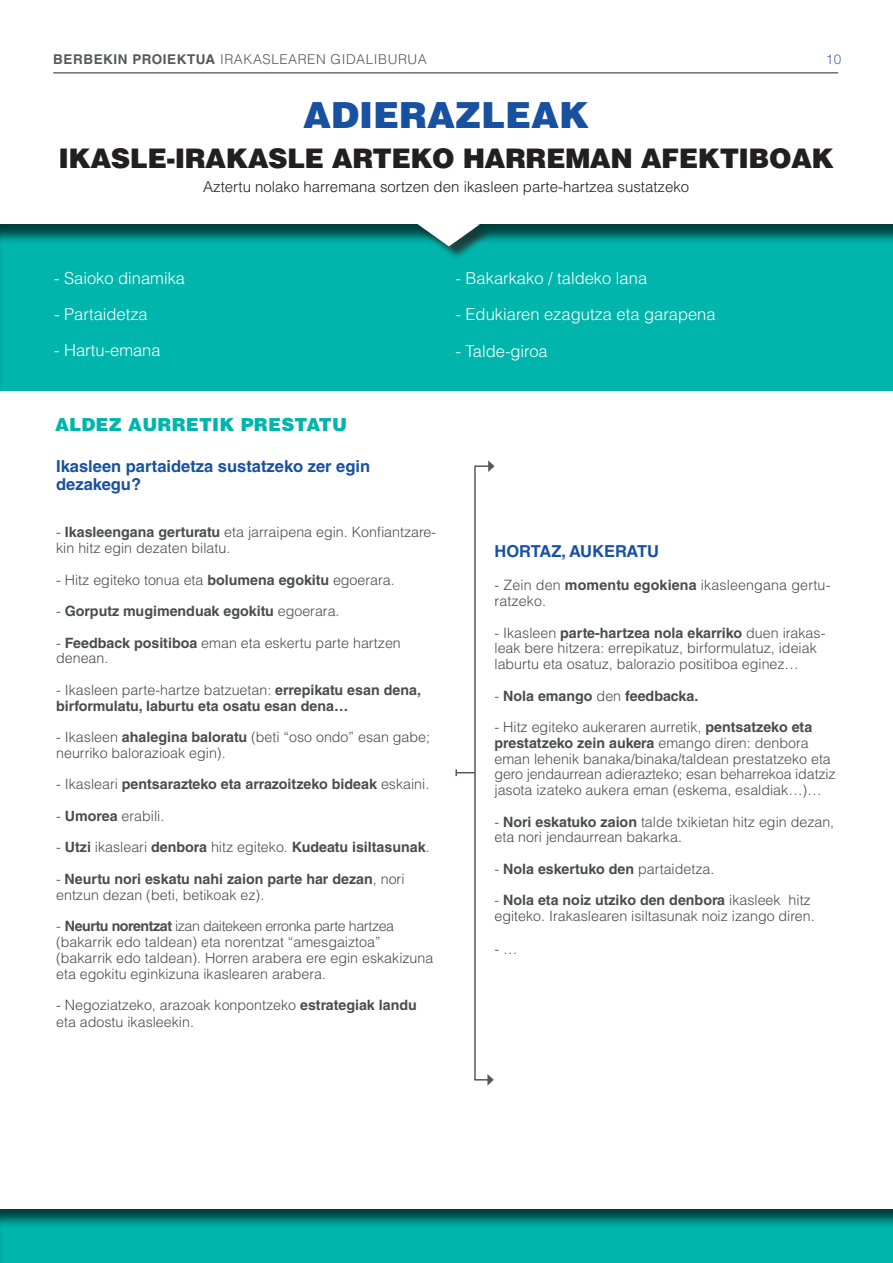
<style>
.page{position:relative;width:893px;height:1263px;background:#fff}
.page>*{position:absolute;margin:0;border:0;box-sizing:border-box;transform-origin:0 0}
.t1{font:900 36px "Helvetica LT Std";color:#18519f}
.t2{font:900 27px "Helvetica LT Std";letter-spacing:-.02em;color:#231f20}
.t3{font:900 18px "Helvetica LT Std";letter-spacing:.01em;color:#00b5ac}
.t4{font:300 16.5px "Helvetica LT Std";color:#fff}
.t5{font:700 16.5px/18px "Helvetica LT Std";color:#18519f}
.t6{font:300 15px "Helvetica LT Std";color:#231f20}
.t7{font:300 14.25px/15.8px "Helvetica LT Std";color:#4b4c4d}
.t8{font:700 14.25px/15.8px "Helvetica LT Std";color:#4b4c4d}
.t9{font:300 13.5px "Helvetica LT Std";letter-spacing:.04em;color:#57585a}
.t10{font:300 13.5px "Helvetica LT Std";color:#4b67ae}
.s1{font-weight:700}
.s2{font-weight:300}
</style>
<div class="page">
<hr style="left:53px;top:72px;width:785px;height:2px;background:#6c6d70">
<div style="left:0;top:223px;width:893px;height:169px;background:#231f20;opacity:.75"></div>
<div style="left:0;top:1207px;width:893px;height:56px;background:#231f20;opacity:.75"></div>
<div style="left:416px;top:223px;width:77px;height:37px;background:#231f20;opacity:.75"></div>
<svg style="left:413px;top:223px;width:67px;height:23px"></svg>
<hr style="left:474px;top:466px;width:2px;height:614px;background:#57585a">
<svg style="left:474px;top:1074px;width:20px;height:12px"></svg>
<svg style="left:475px;top:460px;width:19px;height:12px"></svg>
<svg style="left:455px;top:769px;width:20px;height:7px"></svg>
<p class="t9" style="left:53px;top:50px;width:375px"><span class="s1">BERBEKIN PROIEKTUA</span> IRAKASLEAREN GIDALIBURUA</p>
<p class="t10" style="left:826px;top:50px;width:17px">10</p>
<h1 class="t1" style="left:303px;top:91px;width:288px">ADIERAZLEAK</h1>
<h2 class="t2" style="left:59px;top:141px;width:777px">IKASLE-IRAKASLE ARTEKO HARREMAN AFEKTIBOAK</h2>
<p class="t6" style="left:203px;top:178px;width:488px">Aztertu nolako harremana sortzen den ikasleen parte-hartzea sustatzeko</p>
<p class="t4" style="left:54px;top:268px;width:133px">- Saioko dinamika</p>
<p class="t4" style="left:54px;top:304px;width:95px">- Partaidetza</p>
<p class="t4" style="left:54px;top:340px;width:108px">- Hartu-emana</p>
<p class="t4" style="left:455px;top:268px;width:193px">- Bakarkako / taldeko lana</p>
<p class="t4" style="left:455px;top:304px;width:262px">- Edukiaren ezagutza eta garapena</p>
<p class="t4" style="left:455px;top:341px;width:94px">- Talde-giroa</p>
<p class="t3" style="left:55px;top:413px;width:293px">ALDEZ AURRETIK PRESTATU</p>
<p class="t5" style="left:56px;top:457px;width:316px">Ikasleen partaidetza sustatzeko zer egin dezakegu?</p>
<p class="t7" style="left:56px;top:524px;width:382px">- <span class="s1">Ikasleengana gerturatu</span> eta jarraipena egin. Konfiantzare&shy;kin hitz egin dezaten bilatu.</p>
<p class="t7" style="left:56px;top:572px;width:340px">- Hitz egiteko tonua eta <span class="s1">bolumena egokitu</span> egoerara.</p>
<p class="t8" style="left:56px;top:603px;width:285px"><span class="s2">-</span> Gorputz mugimenduak egokitu <span class="s2">egoerara.</span></p>
<p class="t7" style="left:56px;top:635px;width:346px">- <span class="s1">Feedback positiboa</span> eman eta eskertu parte hartzen denean.</p>
<p class="t8" style="left:56px;top:682px;width:366px"><span class="s2">- Ikasleen parte-hartze batzuetan:</span> errepikatu esan dena, birformulatu, laburtu eta osatu esan dena…</p>
<p class="t7" style="left:56px;top:729px;width:375px">- Ikasleen <span class="s1">ahalegina baloratu</span> (beti “oso ondo” esan gabe; neurriko balorazioak egin).</p>
<p class="t8" style="left:56px;top:776px;width:375px"><span class="s2">- Ikasleari</span> pentsarazteko eta arrazoitzeko bideak <span class="s2">eskaini.</span></p>
<p class="t7" style="left:56px;top:808px;width:110px">- <span class="s1">Umorea</span> erabili.</p>
<p class="t8" style="left:56px;top:839px;width:375px"><span class="s2">-</span> Utzi <span class="s2">ikasleari</span> denbora <span class="s2">hitz egiteko.</span> Kudeatu isiltasunak<span class="s2">.</span></p>
<p class="t8" style="left:56px;top:871px;width:350px"><span class="s2">-</span> Neurtu nori eskatu nahi zaion parte har dezan<span class="s2">, nori entzun dezan (beti, betikoak ez).</span></p>
<p class="t7" style="left:56px;top:918px;width:379px">- <span class="s1">Neurtu norentzat</span> izan daitekeen erronka parte hartzea (bakarrik edo taldean) eta norentzat “amesgaiztoa” (bakarrik edo taldean). Horren arabera ere egin eskakizuna eta egokitu eginkizuna ikaslearen arabera.</p>
<p class="t7" style="left:56px;top:996px;width:362px;line-height:17.1px">- Negoziatzeko, arazoak konpontzeko <span class="s1">estrategiak landu </span>eta adostu ikasleekin.</p>
<p class="t5" style="left:494px;top:542px;width:166px">HORTAZ, AUKERATU</p>
<p class="t7" style="left:494px;top:577px;width:337px">- Zein den <span class="s1">momentu egokiena</span> ikasleengana gertu&shy;ratzeko.</p>
<p class="t7" style="left:494px;top:624px;width:332px">- Ikasleen <span class="s1">parte-hartzea nola ekarriko</span> duen irakas&shy;leak bere hitzera: errepikatuz, birformulatuz, ideiak laburtu eta osatuz, balorazio positiboa eginez…</p>
<p class="t8" style="left:494px;top:687px;width:205px"><span class="s2">-</span> Nola emango <span class="s2">den</span> feedbacka.</p>
<p class="t7" style="left:494px;top:719px;width:343px">- Hitz egiteko aukeraren aurretik, <span class="s1">pentsatzeko eta prestatzeko zein aukera</span> emango diren: denbora eman lehenik banaka/binaka/taldean prestatzeko eta gero jendaurrean adierazteko; esan beharrekoa idatziz jasota izateko aukera eman (eskema, esaldiak…)…</p>
<p class="t7" style="left:494px;top:813px;width:341px">- <span class="s1">Nori eskatuko zaion</span> talde txikietan hitz egin dezan, eta nori jendaurrean bakarka.</p>
<p class="t8" style="left:494px;top:861px;width:221px"><span class="s2">-</span> Nola eskertuko den <span class="s2">partaidetza.</span></p>
<p class="t7" style="left:494px;top:892px;width:322px">- <span class="s1">Nola eta noiz utziko den denbora</span> ikasleek hitz egiteko. Irakaslearen isiltasunak noiz izango diren.</p>
<p class="t7" style="left:494px;top:941px;width:24px">- …</p>
</div>
